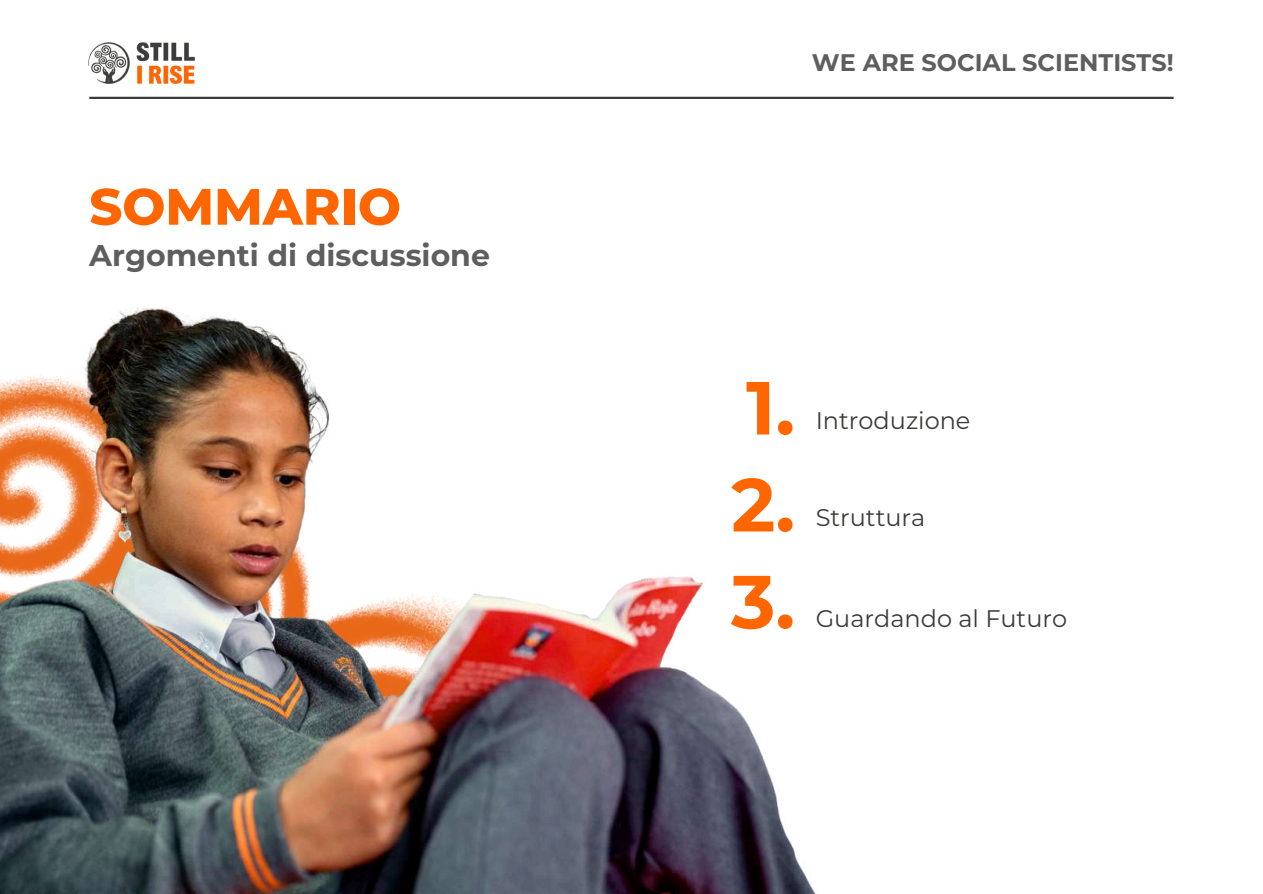
<style>
.page{position:relative;width:1263px;height:894px;background:#fff}
.page>*{position:absolute;margin:0;border:0;box-sizing:border-box;transform-origin:0 0}
.t1{font:700 75px "Montserrat";color:#f60}
.t2{font:800 51px "Montserrat";color:#f60}
.t3{font:700 30px "Montserrat";color:#5e5e5e}
.t4{font:24px "Montserrat";color:#3c3c3b}
.t5{font:700 24px "Montserrat";color:#5e5e5e}
</style>
<div class="page">
<img style="left:88px;top:42px;width:107px;height:42px">
<img style="left:0;top:307px;width:815px;height:586px">
<hr style="left:89px;top:97px;width:1085px;height:2px;background:#3c3c3b">
<h2 class="t2" style="left:89px;top:175px;width:313px">SOMMARIO</h2>
<p class="t3" style="left:89px;top:237px;width:402px">Argomenti di discussione</p>
<p class="t5" style="left:812px;top:48px;width:363px">WE ARE SOCIAL SCIENTISTS!</p>
<h1 class="t1" style="left:746px;top:362px;width:51px">1.</h1>
<h1 class="t1" style="left:731px;top:458px;width:65px">2.</h1>
<h1 class="t1" style="left:731px;top:555px;width:66px">3.</h1>
<p class="t4" style="left:816px;top:405px;width:156px">Introduzione</p>
<p class="t4" style="left:816px;top:502px;width:111px">Struttura</p>
<p class="t4" style="left:816px;top:603px;width:253px">Guardando al Futuro</p>
</div>
